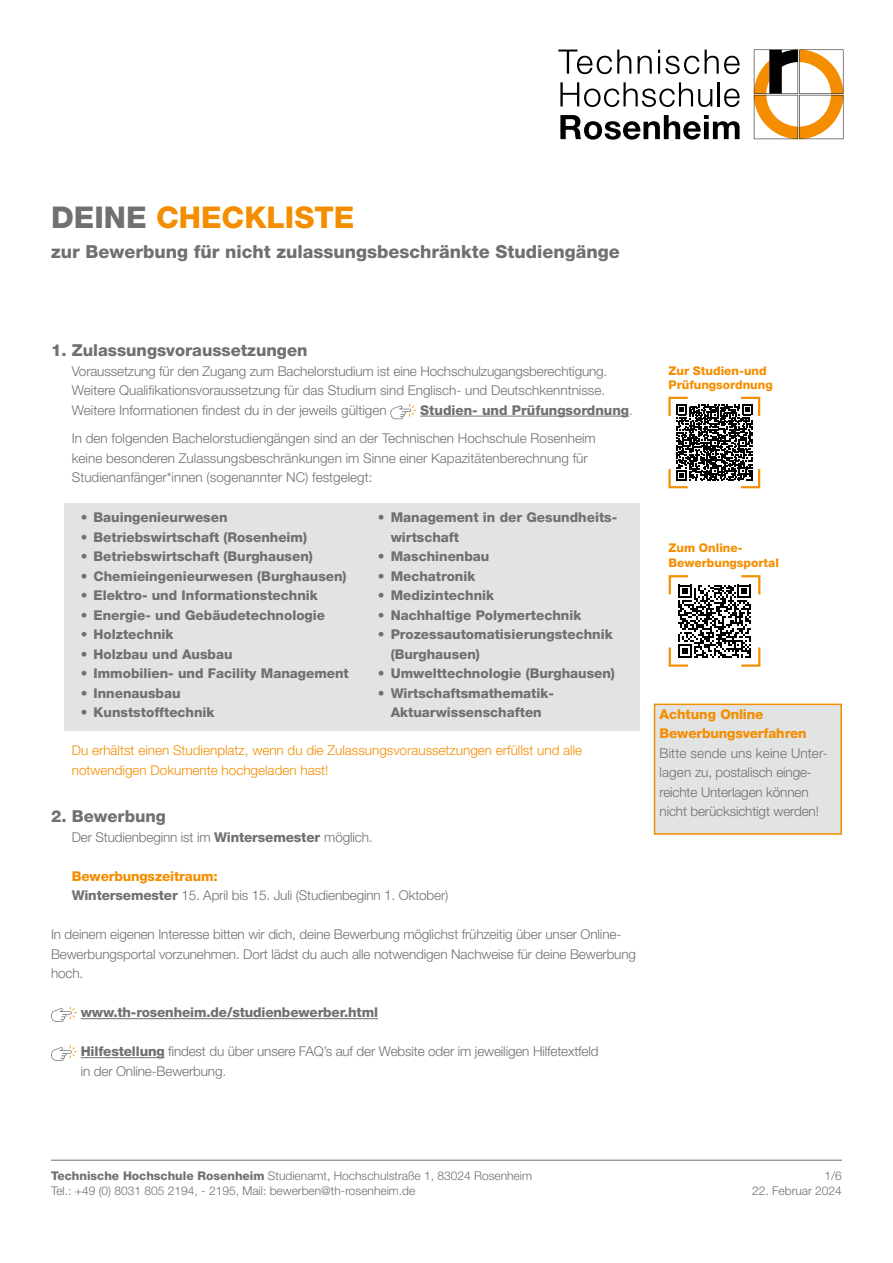
<style>
.page{position:relative;width:893px;height:1263px;background:#fff}
.page>*{position:absolute;margin:0;border:0;box-sizing:border-box;transform-origin:0 0}
.t1{font:800 30px "Helvetica Neue LT Pro";color:#f48e00}
.t2{font:800 18px "Helvetica Neue LT Pro";color:#6f7070}
.t3{font:800 16.5px "Helvetica Neue LT Pro";color:#6f7070}
.t4{font:300 13.5px/19.5px "Helvetica Neue LT Pro";letter-spacing:-.01em;color:#6f7070}
.t5{font:800 13.5px/19.5px "Helvetica Neue LT Pro";color:#6f7070}
.t6{font:300 13.5px/19.5px "Helvetica Neue LT Pro";color:#f48e00}
.t7{font:800 13.5px/19.5px "Helvetica Neue LT Pro";letter-spacing:-.01em;color:#f48e00}
.t8{font:300 12px/14.4px "Helvetica Neue LT Pro";color:#6f7070}
.t9{font:800 12px/14.4px "Helvetica Neue LT Pro";color:#f48e00}
.s1{color:#6f7070}
.s2{font-weight:800}
.s3{font-weight:800;color:#f48e00}
</style>
<div class="page">
<svg style="left:560px;top:82px;width:152px;height:25px"></svg>
<hr style="left:718px;top:82px;width:2px;height:24px;background:#000">
<svg style="left:724px;top:89px;width:16px;height:18px"></svg>
<svg style="left:560px;top:115px;width:180px;height:25px"></svg>
<svg style="left:558px;top:50px;width:73px;height:24px"></svg>
<svg style="left:638px;top:56px;width:14px;height:18px"></svg>
<svg style="left:658px;top:50px;width:41px;height:24px"></svg>
<svg style="left:705px;top:50px;width:35px;height:24px"></svg>
<svg style="left:754px;top:50px;width:89px;height:89px"></svg>
<hr style="left:51px;top:1160px;width:791px;height:1px;background:#6f7070">
<div style="left:654px;top:704px;width:187px;height:130px;background:#e2e3e3"></div>
<div style="left:654px;top:703px;width:188px;height:132px;border:2px solid #f48e00"></div>
<svg style="left:668px;top:396px;width:93px;height:93px"></svg>
<svg style="left:668px;top:575px;width:93px;height:92px"></svg>
<hr style="left:420px;top:416px;width:209px;height:1px;background:#6f7070">
<hr style="left:81px;top:1018px;width:297px;height:1px;background:#6f7070">
<hr style="left:81px;top:1057px;width:84px;height:1px;background:#6f7070">
<svg style="left:390px;top:404px;width:26px;height:15px"></svg>
<svg style="left:51px;top:1006px;width:26px;height:16px"></svg>
<svg style="left:51px;top:1045px;width:26px;height:16px"></svg>
<div style="left:64px;top:503px;width:575px;height:227px;background:#e2e3e3"></div>
<h1 class="t1" style="left:51px;top:199px;width:305px"><span class="s1">DEINE</span> CHECKLISTE</h1>
<h2 class="t2" style="left:51px;top:241px;width:570px">zur Bewerbung für nicht zulassungsbeschränkte Studiengänge</h2>
<p class="t3" style="left:51px;top:341px;width:258px">1. Zulassungsvoraussetzungen</p>
<p class="t4" style="left:72px;top:361px;width:537px">Voraussetzung für den Zugang zum Bachelorstudium ist eine Hochschulzugangsberechtigung.<br>Weitere Qualifikationsvoraussetzung für das Studium sind Englisch- und Deutschkenntnisse.<br>Weitere Informationen findest du in der jeweils gültigen</p>
<p class="t4" style="left:72px;top:395px;width:563px;line-height:28.5px;text-indent:348px"><span class="s2">Studien- und Prüfungsordnung</span>.<br>In den folgenden Bachelorstudiengängen sind an der Technischen Hochschule Rosenheim</p>
<p class="t4" style="left:72px;top:448px;width:517px">keine besonderen Zulassungsbeschränkungen im Sinne einer Kapazitätenberechnung für<br>Studienanfänger*innen (sogenannter NC) festgelegt:</p>
<p class="t5" style="left:81px;top:508px;width:148px">• Bauingenieurwesen</p>
<p class="t5" style="left:81px;top:527px;width:228px">• Betriebswirtschaft (Rosenheim)</p>
<p class="t5" style="left:81px;top:547px;width:234px">• Betriebswirtschaft (Burghausen)</p>
<p class="t5" style="left:81px;top:566px;width:267px">• Chemieingenieurwesen (Burghausen)</p>
<p class="t5" style="left:81px;top:586px;width:239px">• Elektro- und Informationstechnik</p>
<p class="t5" style="left:81px;top:605px;width:246px">• Energie- und Gebäudetechnologie</p>
<p class="t5" style="left:81px;top:625px;width:94px">• Holztechnik</p>
<p class="t5" style="left:81px;top:644px;width:153px">• Holzbau und Ausbau</p>
<p class="t5" style="left:81px;top:664px;width:270px">• Immobilien- und Facility Management</p>
<p class="t5" style="left:81px;top:683px;width:101px">• Innenausbau</p>
<p class="t5" style="left:81px;top:703px;width:135px">• Kunststofftechnik</p>
<p class="t5" style="left:391px;top:508px;width:228px;text-indent:-13px">• Management in der Gesundheits&shy;wirtschaft</p>
<p class="t5" style="left:378px;top:547px;width:113px">• Maschinenbau</p>
<p class="t5" style="left:378px;top:566px;width:99px">• Mechatronik</p>
<p class="t5" style="left:378px;top:586px;width:118px">• Medizintechnik</p>
<p class="t5" style="left:378px;top:605px;width:205px">• Nachhaltige Polymertechnik</p>
<p class="t5" style="left:391px;top:625px;width:224px;text-indent:-13px">• Prozessautomatisierungstechnik (Burghausen)</p>
<p class="t5" style="left:378px;top:664px;width:239px">• Umwelttechnologie (Burghausen)</p>
<p class="t5" style="left:378px;top:683px;width:178px;text-align:center">• Wirtschaftsmathematik-<br>Aktuarwissenschaften</p>
<p class="t6" style="left:72px;top:740px;width:512px">Du erhältst einen Studienplatz, wenn du die Zulassungsvoraussetzungen erfüllst und alle notwendigen Dokumente hochgeladen hast!</p>
<p class="t3" style="left:51px;top:807px;width:116px">2. Bewerbung</p>
<p class="t4" style="left:72px;top:827px;width:302px">Der Studienbeginn ist im <span class="s2">Wintersemester</span> möglich.</p>
<p class="t4" style="left:72px;top:866px;width:378px"><span class="s3">Bewerbungszeitraum:<br></span><span class="s2">Wintersemester</span> 15. April bis 15. Juli (Studienbeginn 1. Oktober)</p>
<p class="t4" style="left:51px;top:924px;width:586px">In deinem eigenen Interesse bitten wir dich, deine Bewerbung möglichst frühzeitig über unser Online-<br>Bewerbungsportal vorzunehmen. Dort lädst du auch alle notwendigen Nachweise für deine Bewerbung hoch.</p>
<p class="t5" style="left:81px;top:1003px;width:299px">www.th-rosenheim.de/studienbewerber.html</p>
<p class="t4" style="left:81px;top:1041px;width:519px"><span class="s2">Hilfestellung</span> findest du über unsere FAQ’s auf der Website oder im jeweiligen Hilfetextfeld in der Online-Bewerbung.</p>
<p class="t9" style="left:668px;top:363px;width:106px">Zur Studien-und<br>Prüfungsordnung</p>
<p class="t9" style="left:668px;top:541px;width:112px">Zum Online-<br>Bewerbungsportal</p>
<p class="t7" style="left:659px;top:704px;width:149px">Achtung Online<br>Bewerbungsverfahren</p>
<p class="t4" style="left:659px;top:743px;width:170px">Bitte sende uns keine Unter&shy;lagen zu, postalisch einge&shy;reichte Unterlagen können nicht berücksichtigt werden!</p>
<p class="t8" style="left:51px;top:1169px;width:483px"><span class="s2">Technische Hochschule Rosenheim</span> Studienamt, Hochschulstraße 1, 83024 Rosenheim<br>Tel.: +49 (0) 8031 805 2194, - 2195, Mail: bewerben@th-rosenheim.de</p>
<p class="t8" style="left:825px;top:1169px;width:19px">1/6</p>
<p class="t8" style="left:752px;top:1183px;width:91px">22. Februar 2024</p>
</div>
